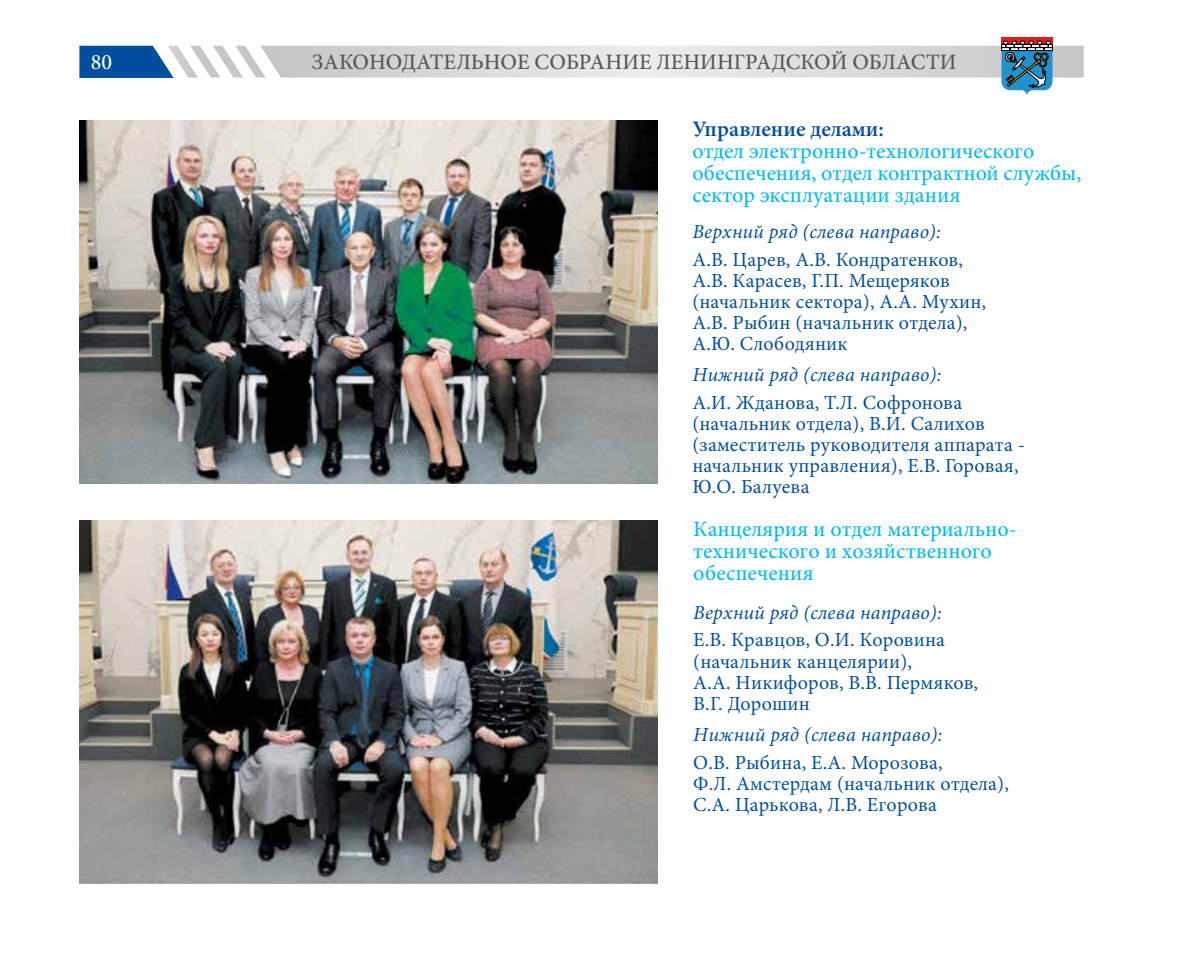
<style>
.page{position:relative;width:1191px;height:964px;background:#fff}
.page>*{position:absolute;margin:0;border:0;box-sizing:border-box;transform-origin:0 0}
.t1{font:500 22px/22px "Minion Pro";color:#0bbbef}
.t2{font:500 22px "Minion Pro";color:#575756}
.t3{font:600 22px "Minion Pro";color:#004f9f}
.t4{font:500 22px "Minion Pro";color:#fff}
.t5{font:20px/21px "Minion Pro";letter-spacing:.01em;color:#004f9f}
.t6{font:italic 20px "Minion Pro";letter-spacing:.01em;color:#004f9f}
</style>
<div class="page">
<svg style="left:79px;top:37px;width:1004px;height:58px"></svg>
<img style="left:79px;top:121px;width:579px;height:363px">
<img style="left:79px;top:520px;width:579px;height:363px">
<p class="t4" style="left:91px;top:47px;width:23px">80</p>
<p class="t2" style="left:312px;top:47px;width:646px">ЗАКОНОДАТЕЛЬНОЕ СОБРАНИЕ ЛЕНИНГРАДСКОЙ ОБЛАСТИ</p>
<p class="t3" style="left:692px;top:113px;width:193px">Управление делами:</p>
<p class="t1" style="left:692px;top:140px;width:390px">отдел электронно-технологического обеспечения, отдел контрактной службы, сектор эксплуатации здания</p>
<p class="t6" style="left:692px;top:218px;width:250px">Верхний ряд (слева направо):</p>
<p class="t5" style="left:692px;top:249px;width:295px">А.В. Царев, А.В. Кондратенков,<br>А.В. Карасев, Г.П. Мещеряков (начальник сектора), А.А. Мухин,<br>А.В. Рыбин (начальник отдела),<br>А.Ю. Слободяник</p>
<p class="t6" style="left:692px;top:361px;width:251px">Нижний ряд (слева направо):</p>
<p class="t5" style="left:692px;top:392px;width:334px">А.И. Жданова, Т.Л. Софронова (начальник отдела), В.И. Салихов (заместитель руководителя аппарата - начальник управления), Е.В. Горовая,<br>Ю.О. Балуева</p>
<p class="t1" style="left:693px;top:518px;width:325px">Канцелярия и отдел материально&shy;технического и хозяйственного обеспечения</p>
<p class="t6" style="left:693px;top:599px;width:250px">Верхний ряд (слева направо):</p>
<p class="t5" style="left:693px;top:630px;width:286px">Е.В. Кравцов, О.И. Коровина (начальник канцелярии),<br>А.А. Никифоров, В.В. Пермяков,<br>В.Г. Дорошин</p>
<p class="t6" style="left:693px;top:721px;width:251px">Нижний ряд (слева направо):</p>
<p class="t5" style="left:693px;top:752px;width:317px">О.В. Рыбина, Е.А. Морозова,<br>Ф.Л. Амстердам (начальник отдела),<br>С.А. Царькова, Л.В. Егорова</p>
</div>
